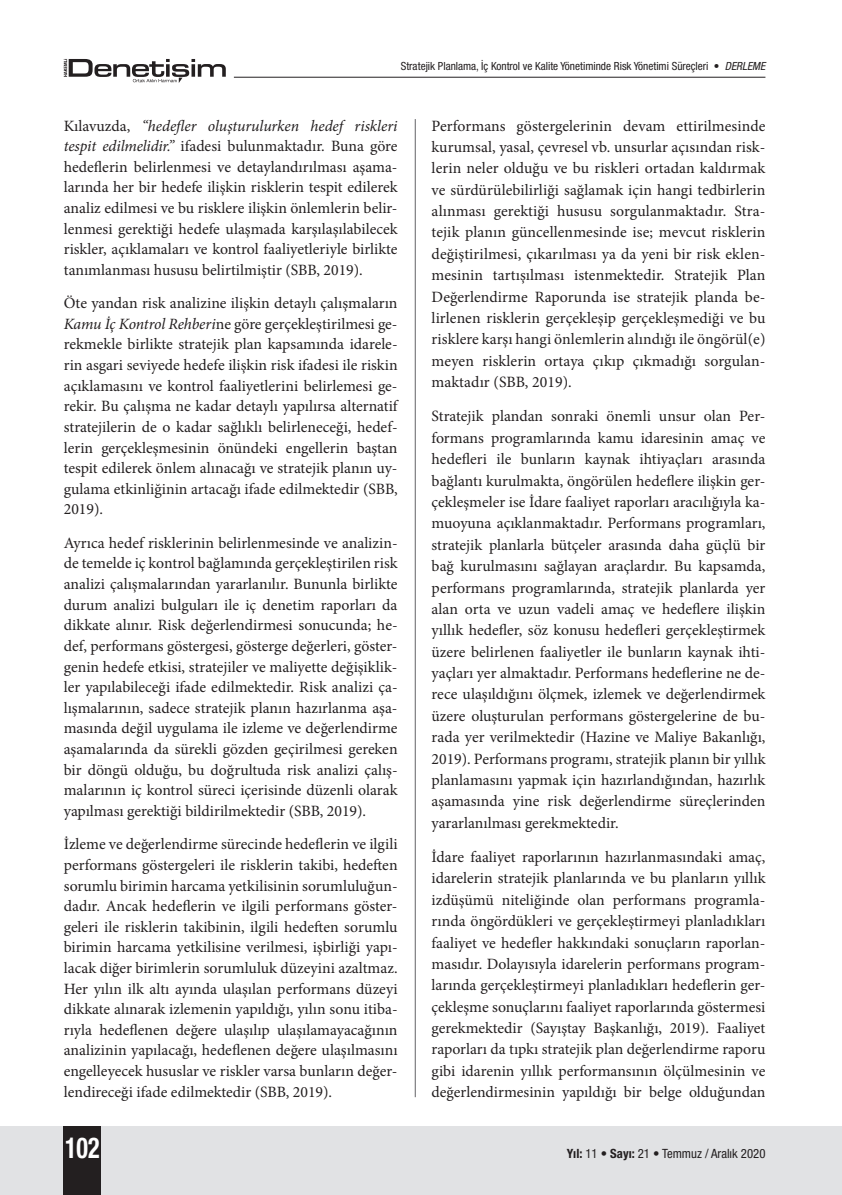
<style>
.page{position:relative;width:842px;height:1195px;background:#fff}
.page>*{position:absolute;margin:0;border:0;box-sizing:border-box;transform-origin:0 0}
.t1{font:700 condensed 28.8px "Helvetica Neue LT Pro";color:#fff;scale:.83 1}
.t2{font:15.75px/21.5px "Minion Pro";color:#231f20;text-align:justify}
.t3{font:condensed 12.75px "Helvetica Neue LT Pro";color:#231f20}
.t4{font:condensed 11.25px "Helvetica Neue LT Pro";color:#231f20}
.s1{font-style:italic}
.s2{font-weight:700}
</style>
<div class="page">
<hr style="left:415px;top:119px;width:1px;height:978px;background:#636366">
<div style="left:0;top:1127px;width:842px;height:68px;background:#e1e2e4"></div>
<div style="left:64px;top:1127px;width:37px;height:68px;background:#231f20"></div>
<hr style="left:234px;top:77px;width:531px;height:1px;background:#231f20">
<svg style="left:64px;top:59px;width:162px;height:24px"></svg>
<p class="t4" style="left:401px;top:60px;width:366px">Stratejik Planlama, İç Kontrol ve Kalite Yönetiminde Risk Yönetimi Süreçleri • <span class="s1">DERLEME</span></p>
<p class="t2" style="left:64px;top:115px;width:335px;line-height:20.5px">Kılavuzda, <span class="s1">“hedefler oluşturulurken hedef riskleri tespit edilmelidir.”</span> ifadesi bulunmaktadır. Buna göre hedeflerin belirlenmesi ve detaylandırılması aşama&shy;larında her bir hedefe ilişkin risklerin tespit edilerek analiz edilmesi ve bu risklere ilişkin önlemlerin belir&shy;lenmesi gerektiği hedefe ulaşmada karşılaşılabilecek riskler, açıklamaları ve kontrol faaliyetleriyle birlikte tanımlanması hususu belirtilmiştir (SBB, 2019).</p>
<p class="t2" style="left:64px;top:293px;width:335px;line-height:20.5px">Öte yandan risk analizine ilişkin detaylı çalışmaların <span class="s1">Kamu İç Kontrol Rehberi</span>ne göre gerçekleştirilmesi ge&shy;rekmekle birlikte stratejik plan kapsamında idarele&shy;rin asgari seviyede hedefe ilişkin risk ifadesi ile riskin açıklamasını ve kontrol faaliyetlerini belirlemesi ge&shy;rekir. Bu çalışma ne kadar detaylı yapılırsa alternatif stratejilerin de o kadar sağlıklı belirleneceği, hedef&shy;lerin gerçekleşmesinin önündeki engellerin baştan tespit edilerek önlem alınacağı ve stratejik planın uy&shy;gulama etkinliğinin artacağı ifade edilmektedir (SBB, 2019).</p>
<p class="t2" style="left:64px;top:533px;width:335px;line-height:20.5px">Ayrıca hedef risklerinin belirlenmesinde ve analizin&shy;de temelde iç kontrol bağlamında gerçekleştirilen risk analizi çalışmalarından yararlanılır. Bununla birlikte durum analizi bulguları ile iç denetim raporları da dikkate alınır. Risk değerlendirmesi sonucunda; he&shy;def, performans göstergesi, gösterge değerleri, göster&shy;genin hedefe etkisi, stratejiler ve maliyette değişiklik&shy;ler yapılabileceği ifade edilmektedir. Risk analizi ça&shy;lışmalarının, sadece stratejik planın hazırlanma aşa&shy;masında değil uygulama ile izleme ve değerlendirme aşamalarında da sürekli gözden geçirilmesi gereken bir döngü olduğu, bu doğrultuda risk analizi çalış&shy;malarının iç kontrol süreci içerisinde düzenli olarak yapılması gerektiği bildirilmektedir (SBB, 2019).</p>
<p class="t2" style="left:64px;top:834px;width:335px;line-height:20.7px">İzleme ve değerlendirme sürecinde hedeflerin ve ilgili performans göstergeleri ile risklerin takibi, hedeften sorumlu birimin harcama yetkilisinin sorumluluğun&shy;dadır. Ancak hedeflerin ve ilgili performans göster&shy;geleri ile risklerin takibinin, ilgili hedeften sorumlu birimin harcama yetkilisine verilmesi, işbirliği yapı&shy;lacak diğer birimlerin sorumluluk düzeyini azaltmaz.<br>Her yılın ilk altı ayında ulaşılan performans düzeyi dikkate alınarak izlemenin yapıldığı, yılın sonu itiba&shy;rıyla hedeflenen değere ulaşılıp ulaşılamayacağının analizinin yapılacağı, hedeflenen değere ulaşılmasını engelleyecek hususlar ve riskler varsa bunların değer&shy;lendireceği ifade edilmektedir (SBB, 2019).</p>
<p class="t2" style="left:432px;top:115px;width:335px">Performans göstergelerinin devam ettirilmesinde kurumsal, yasal, çevresel vb. unsurlar açısından risk&shy;lerin neler olduğu ve bu riskleri ortadan kaldırmak ve sürdürülebilirliği sağlamak için hangi tedbirlerin alınması gerektiği hususu sorgulanmaktadır. Stra&shy;tejik planın güncellenmesinde ise; mevcut risklerin değiştirilmesi, çıkarılması ya da yeni bir risk eklen&shy;mesinin tartışılması istenmektedir. Stratejik Plan Değerlendirme Raporunda ise stratejik planda be&shy;lirlenen risklerin gerçekleşip gerçekleşmediği ve bu risklere karşı hangi önlemlerin alındığı ile öngörül(e) meyen risklerin ortaya çıkıp çıkmadığı sorgulan&shy;maktadır (SBB, 2019).</p>
<p class="t2" style="left:432px;top:406px;width:335px">Stratejik plandan sonraki önemli unsur olan Per&shy;formans programlarında kamu idaresinin amaç ve hedefleri ile bunların kaynak ihtiyaçları arasında bağlantı kurulmakta, öngörülen hedeflere ilişkin ger&shy;çekleşmeler ise İdare faaliyet raporları aracılığıyla ka&shy;muoyuna açıklanmaktadır. Performans programları, stratejik planlarla bütçeler arasında daha güçlü bir bağ kurulmasını sağlayan araçlardır. Bu kapsamda, performans programlarında, stratejik planlarda yer alan orta ve uzun vadeli amaç ve hedeflere ilişkin yıllık hedefler, söz konusu hedefleri gerçekleştirmek üzere belirlenen faaliyetler ile bunların kaynak ihti&shy;yaçları yer almaktadır. Performans hedeflerine ne de&shy;rece ulaşıldığını ölçmek, izlemek ve değerlendirmek üzere oluşturulan performans göstergelerine de bu&shy;rada yer verilmektedir (Hazine ve Maliye Bakanlığı, 2019). Performans programı, stratejik planın bir yıllık planlamasını yapmak için hazırlandığından, hazırlık aşamasında yine risk değerlendirme süreçlerinden yararlanılması gerekmektedir.</p>
<p class="t2" style="left:432px;top:846px;width:335px">İdare faaliyet raporlarının hazırlanmasındaki amaç, idarelerin stratejik planlarında ve bu planların yıllık izdüşümü niteliğinde olan performans programla&shy;rında öngördükleri ve gerçekleştirmeyi planladıkları faaliyet ve hedefler hakkındaki sonuçların raporlan&shy;masıdır. Dolayısıyla idarelerin performans program&shy;larında gerçekleştirmeyi planladıkları hedeflerin ger&shy;çekleşme sonuçlarını faaliyet raporlarında göstermesi gerekmektedir (Sayıştay Başkanlığı, 2019). Faaliyet raporları da tıpkı stratejik plan değerlendirme raporu gibi idarenin yıllık performansının ölçülmesinin ve değerlendirmesinin yapıldığı bir belge olduğundan</p>
<h1 class="t1" style="left:65px;top:1130px;width:43px">102</h1>
<p class="t3" style="left:567px;top:1145px;width:200px"><span class="s2">Yıl:</span> 11 <span class="s2">• Sayı:</span> 21 <span class="s2">•</span> Temmuz / Aralık 2020</p>
</div>
